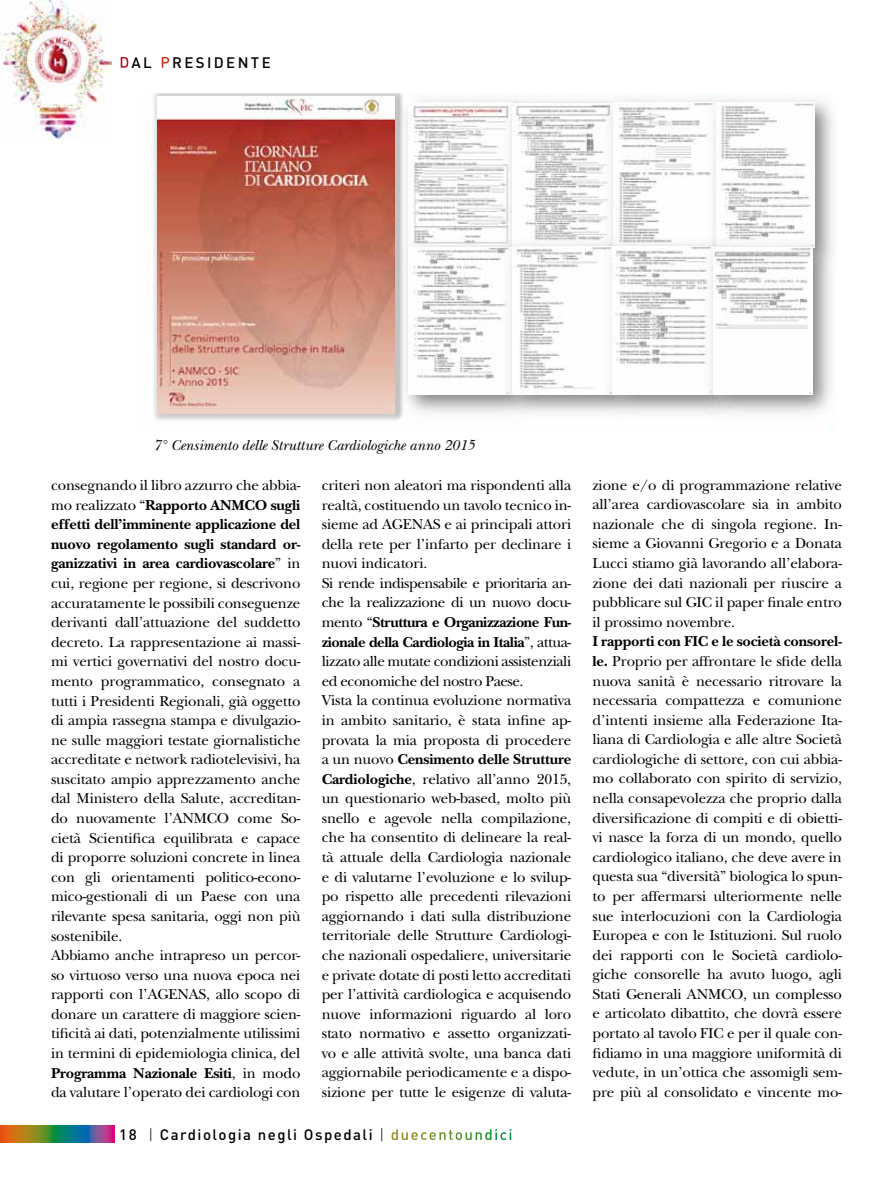
<style>
.page{position:relative;width:893px;height:1191px;background:#fff}
.page>*{position:absolute;margin:0;border:0;box-sizing:border-box;transform-origin:0 0}
.t1{font:15px/19.6px "New Baskerville";letter-spacing:-.01em;color:#000}
.t2{font:500 15px "DIN";letter-spacing:.1em;color:#000}
.t3{font:italic 15px "New Baskerville";color:#000}
.s1{color:#fff}
.s2{font-weight:700}
.s3{font-weight:300}
</style>
<div class="page">
<img style="left:0;top:0;width:112px;height:139px">
<svg style="left:0;top:1125px;width:115px;height:17px;background:#6d6f57"></svg>
<img style="left:410px;top:102px;width:88px;height:130px">
<img style="left:498px;top:93px;width:101px;height:138px">
<img style="left:512px;top:104px;width:87px;height:127px">
<img style="left:599px;top:99px;width:102px;height:132px">
<img style="left:613px;top:102px;width:88px;height:129px">
<img style="left:701px;top:94px;width:132px;height:138px">
<img style="left:410px;top:232px;width:87px;height:182px">
<img style="left:497px;top:231px;width:101px;height:183px">
<img style="left:598px;top:231px;width:146px;height:183px">
<img style="left:613px;top:246px;width:85px;height:149px">
<img style="left:698px;top:232px;width:136px;height:182px">
<img style="left:154px;top:93px;width:249px;height:328px">
<img style="left:158px;top:97px;width:236px;height:317px">
<p class="t2" style="left:119px;top:53px;width:24px"><span class="s1">d</span> al</p>
<p class="t2" style="left:160px;top:53px;width:24px"><span class="s1">p</span> residente</p>
<p class="t3" style="left:153px;top:437px;width:323px">7° Censimento delle Strutture Cardiologiche anno 2015</p>
<p class="t1" style="left:51px;top:475px;width:251px">consegnando il libro azzurro che abbia&shy;mo realizzato “<span class="s2">Rapporto ANMCO sugli effetti dell’imminente applicazione del nuovo regolamento sugli standard or&shy;ganizzativi in area cardiovascolare</span>” in cui, regione per regione, si descrivono accuratamente le possibili conseguenze derivanti dall’attuazione del suddetto decreto. La rappresentazione ai massi&shy;mi vertici governativi del nostro docu&shy;mento programmatico, consegnato a tutti i Presidenti Regionali, già oggetto di ampia rassegna stampa e divulgazio&shy;ne sulle maggiori testate giornalistiche accreditate e network radiotelevisivi, ha suscitato ampio apprezzamento anche dal Ministero della Salute, accreditan&shy;do nuovamente l’ANMCO come So&shy;cietà Scientifica equilibrata e capace di proporre soluzioni concrete in linea con gli orientamenti politico-econo&shy;mico-gestionali di un Paese con una rilevante spesa sanitaria, oggi non più sostenibile.<br>Abbiamo anche intrapreso un percor&shy;so virtuoso verso una nuova epoca nei rapporti con l’AGENAS, allo scopo di donare un carattere di maggiore scien&shy;tificità ai dati, potenzialmente utilissimi in termini di epidemiologia clinica, del <span class="s2">Programma Nazionale Esiti</span>, in modo da valutare l’operato dei cardiologi con</p>
<p class="t1" style="left:322px;top:475px;width:251px">criteri non aleatori ma rispondenti alla realtà, costituendo un tavolo tecnico in&shy;sieme ad AGENAS e ai principali attori della rete per l’infarto per declinare i nuovi indicatori.<br>Si rende indispensabile e prioritaria an&shy;che la realizzazione di un nuovo docu&shy;mento “<span class="s2">Struttura e Organizzazione Fun&shy;zionale della Cardiologia in Italia</span>”, attua&shy;lizzato alle mutate condizioni assistenziali ed economiche del nostro Paese.<br>Vista la continua evoluzione normativa in ambito sanitario, è stata infine ap&shy;provata la mia proposta di procedere a un nuovo <span class="s2">Censimento delle Strutture Cardiologiche</span>, relativo all’anno 2015, un questionario web-based, molto più snello e agevole nella compilazione, che ha consentito di delineare la real&shy;tà attuale della Cardiologia nazionale e di valutarne l’evoluzione e lo svilup&shy;po rispetto alle precedenti rilevazioni aggiornando i dati sulla distribuzione territoriale delle Strutture Cardiologi&shy;che nazionali ospedaliere, universitarie e private dotate di posti letto accreditati per l’attività cardiologica e acquisendo nuove informazioni riguardo al loro stato normativo e assetto organizzati&shy;vo e alle attività svolte, una banca dati aggiornabile periodicamente e a dispo&shy;sizione per tutte le esigenze di valuta-</p>
<p class="t1" style="left:592px;top:475px;width:251px;text-align:justify">zione e/o di programmazione relative all’area cardiovascolare sia in ambito nazionale che di singola regione. In&shy;sieme a Giovanni Gregorio e a Donata Lucci stiamo già lavorando all’elabora&shy;zione dei dati nazionali per riuscire a pubblicare sul GIC il paper finale entro il prossimo novembre.</p>
<p class="t1" style="left:592px;top:632px;width:251px;text-align:justify"><span class="s2">I rapporti con FIC e le società consorel&shy;le.</span> Proprio per affrontare le sfide della nuova sanità è necessario ritrovare la necessaria compattezza e comunione d’intenti insieme alla Federazione Ita&shy;liana di Cardiologia e alle altre Società cardiologiche di settore, con cui abbia&shy;mo collaborato con spirito di servizio, nella consapevolezza che proprio dalla diversificazione di compiti e di obietti&shy;vi nasce la forza di un mondo, quello cardiologico italiano, che deve avere in questa sua “diversità” biologica lo spun&shy;to per affermarsi ulteriormente nelle sue interlocuzioni con la Cardiologia Europea e con le Istituzioni. Sul ruolo dei rapporti con le Società cardiolo&shy;giche consorelle ha avuto luogo, agli Stati Generali ANMCO, un complesso e articolato dibattito, che dovrà essere portato al tavolo FIC e per il quale con&shy;fidiamo in una maggiore uniformità di vedute, in un’ottica che assomigli sem&shy;pre più al consolidato e vincente mo-</p>
<p class="t2" style="left:119px;top:1125px;width:395px">18 <span class="s3">|</span> Cardiologia negli Ospedali <span class="s3">|</span> <span class="s1">duecentoundici</span></p>
</div>
